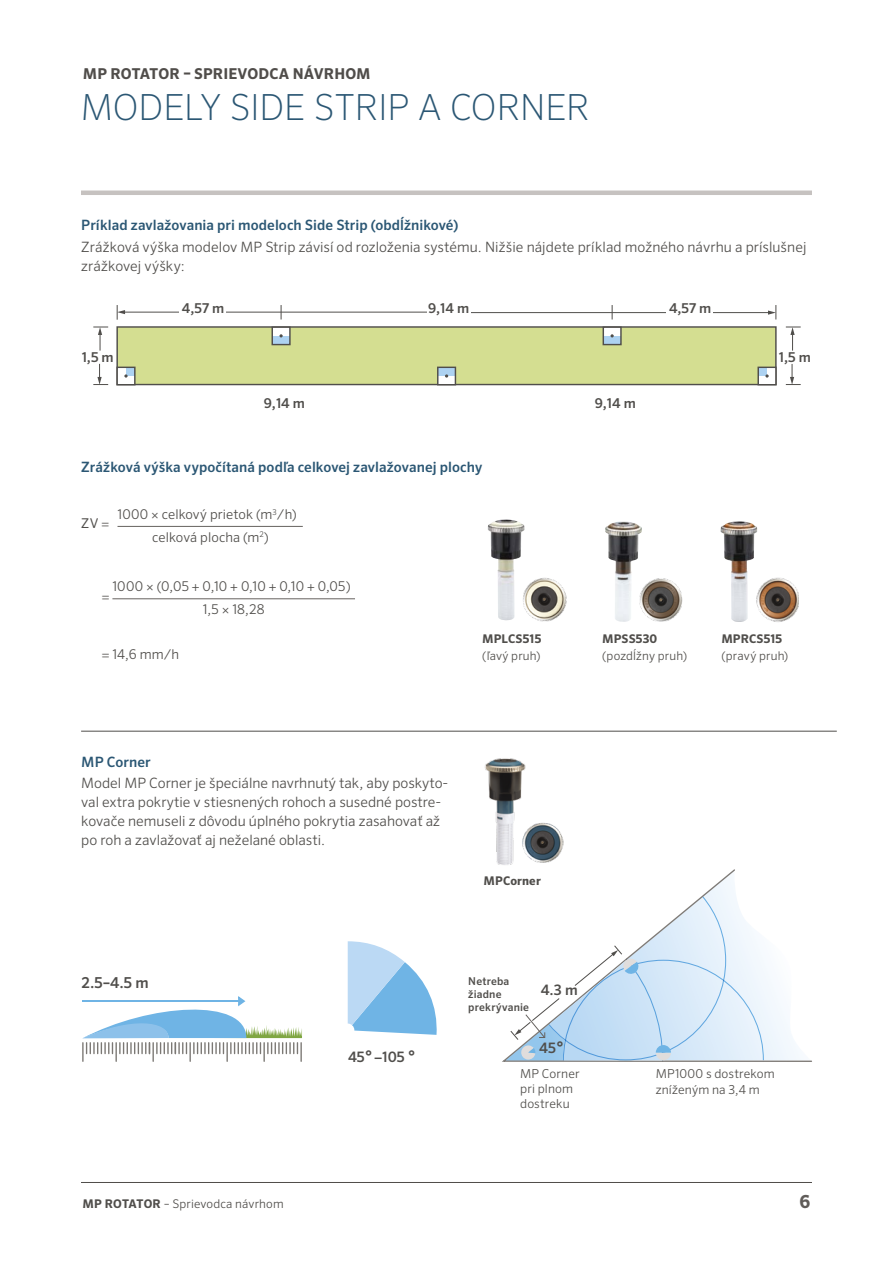
<style>
.page{position:relative;width:893px;height:1263px;background:#fff}
.page>*{position:absolute;margin:0;border:0;box-sizing:border-box;transform-origin:0 0}
.t1{font:200 36px "Sero Pro";letter-spacing:-.01em;color:#2b5774}
.t2{font:500 27.6px "Sero Pro";color:#504e4b}
.t3{font:700 18px "Sero Pro";color:#605c59}
.t4{font:500 15.15px "Sero Pro";color:#504e4b}
.t5{font:700 15px "Sero Pro";letter-spacing:.005em;color:#504d4a}
.t6{font:500 14.4px "Sero Pro";color:#504e4b}
.t7{font:300 14.25px/19px "Sero Pro";color:#504e4b}
.t8{font:500 14.25px "Sero Pro";letter-spacing:.005em;color:#2b5774}
.t9{font:500 13.65px "Sero Pro";color:#504e4b}
.t10{font:300 13.5px/22.6px "Sero Pro";letter-spacing:.01em;color:#504e4b;text-align:center}
.t11{font:13.5px "Sero Pro";color:#504e4b}
.t12{font:300 12.3px/14.9px "Sero Pro";letter-spacing:.01em;color:#504e4b}
.t13{font:300 12px "Sero Pro";letter-spacing:.015em;color:#504e4b}
.t14{font:700 12px "Sero Pro";letter-spacing:.015em;color:#504e4b}
.t15{font:500 10.8px/13px "Sero Pro";letter-spacing:.015em;color:#504e4b}
.s1{font-weight:300}
.s2{font-size:27.6px}
.s3{font-weight:700}
</style>
<div class="page">
<hr style="left:81px;top:1182px;width:731px;height:1px;background:#504d4a">
<hr style="left:81px;top:191px;width:731px;height:4px;background:#c6c2c0">
<div style="left:117px;top:327px;width:659px;height:57px;background:#d4de91"></div>
<div style="left:116px;top:326px;width:661px;height:59px;border:1px solid #504e4b"></div>
<div style="left:438px;top:367px;width:17px;height:18px;background:#fff"></div>
<div style="left:438px;top:367px;width:17px;height:9px;background:#add2f1"></div>
<div style="left:437px;top:367px;width:19px;height:18px;border:1px solid #504e4b"></div>
<svg style="left:445px;top:374px;width:3px;height:4px"></svg>
<div style="left:603px;top:327px;width:18px;height:18px;background:#fff"></div>
<div style="left:603px;top:336px;width:18px;height:9px;background:#add2f1"></div>
<div style="left:603px;top:326px;width:19px;height:19px;border:1px solid #504e4b"></div>
<div style="left:272px;top:327px;width:18px;height:18px;background:#fff"></div>
<div style="left:272px;top:336px;width:18px;height:9px;background:#add2f1"></div>
<div style="left:272px;top:326px;width:19px;height:19px;border:1px solid #504e4b"></div>
<hr style="left:124px;top:312px;width:313px;height:1px;background:#504e4b">
<svg style="left:117px;top:305px;width:8px;height:15px"></svg>
<svg style="left:93px;top:364px;width:15px;height:21px"></svg>
<svg style="left:93px;top:327px;width:15px;height:24px"></svg>
<hr style="left:463px;top:312px;width:306px;height:1px;background:#504e4b">
<svg style="left:768px;top:305px;width:8px;height:14px"></svg>
<svg style="left:612px;top:305px;width:1px;height:14px"></svg>
<svg style="left:281px;top:305px;width:1px;height:14px"></svg>
<svg style="left:786px;top:364px;width:15px;height:21px"></svg>
<svg style="left:786px;top:327px;width:15px;height:24px"></svg>
<div style="left:180px;top:293px;width:46px;height:26px;background:#fff"></div>
<div style="left:667px;top:293px;width:46px;height:26px;background:#fff"></div>
<div style="left:427px;top:293px;width:43px;height:26px;background:#fff"></div>
<div style="left:758px;top:367px;width:18px;height:18px;background:#fff"></div>
<div style="left:758px;top:367px;width:9px;height:9px;background:#add2f1"></div>
<div style="left:757px;top:367px;width:20px;height:18px;border:1px solid #504e4b"></div>
<svg style="left:765px;top:374px;width:4px;height:4px"></svg>
<div style="left:117px;top:367px;width:18px;height:18px;background:#fff"></div>
<div style="left:126px;top:367px;width:9px;height:9px;background:#add2f1"></div>
<div style="left:116px;top:367px;width:20px;height:18px;border:1px solid #504e4b"></div>
<svg style="left:124px;top:374px;width:4px;height:4px"></svg>
<hr style="left:81px;top:731px;width:756px;height:1px;background:#504e4b">
<img style="left:484px;top:758px;width:79px;height:107px">
<img style="left:488px;top:519px;width:37px;height:101px">
<img style="left:518px;top:575px;width:49px;height:47px">
<img style="left:605px;top:521px;width:37px;height:101px">
<img style="left:637px;top:576px;width:46px;height:46px">
<img style="left:720px;top:521px;width:37px;height:101px">
<img style="left:753px;top:573px;width:45px;height:49px">
<svg style="left:348px;top:941px;width:89px;height:94px"></svg>
<svg style="left:764px;top:965px;width:36px;height:95px"></svg>
<hr style="left:663px;top:1060px;width:148px;height:2px;background:#7f7b77">
<svg style="left:82px;top:996px;width:220px;height:65px"></svg>
<div style="left:341px;top:1023px;width:13px;height:14px;background:#fff;border-radius:50%"></div>
<svg style="left:502px;top:869px;width:262px;height:193px"></svg>
<hr style="left:112px;top:598px;width:243px;height:1px;background:#66625f">
<hr style="left:117px;top:526px;width:186px;height:1px;background:#66625f">
<p class="t5" style="left:83px;top:65px;width:289px">MP ROTATOR – SPRIEVODCA NÁVRHOM</p>
<h1 class="t1" style="left:81px;top:86px;width:511px">MODELY SIDE STRIP A CORNER</h1>
<p class="t8" style="left:81px;top:217px;width:379px">Príklad zavlažovania pri modeloch Side Strip (obdĺžnikové)</p>
<p class="t7" style="left:81px;top:237px;width:727px">Zrážková výška modelov MP Strip závisí od rozloženia systému. Nižšie nájdete príklad možného návrhu a príslušnej zrážkovej výšky:</p>
<p class="t9" style="left:182px;top:299px;width:44px">4,57 m</p>
<p class="t9" style="left:428px;top:299px;width:42px">9,14 m</p>
<p class="t9" style="left:669px;top:299px;width:44px">4,57 m</p>
<p class="t9" style="left:82px;top:349px;width:33px">1,5 m</p>
<p class="t9" style="left:779px;top:349px;width:33px">1,5 m</p>
<p class="t9" style="left:264px;top:395px;width:42px">9,14 m</p>
<p class="t9" style="left:595px;top:395px;width:42px">9,14 m</p>
<p class="t8" style="left:81px;top:458px;width:402px">Zrážková výška vypočítaná podľa celkovej zavlažovanej plochy</p>
<p class="t11" style="left:81px;top:515px;width:29px">ZV <span class="s1">=</span></p>
<p class="t10" style="left:117px;top:503px;width:181px">1000 × celkový prietok (m<sup>3</sup>/h) celková plocha (m<sup>2</sup>)</p>
<p class="t10" style="left:112px;top:575px;width:240px">1000 × (0,05 + 0,10 + 0,10 + 0,10 + 0,05)<br>1,5 × 18,28</p>
<p class="t10" style="left:102px;top:585px;width:9px">=</p>
<p class="t10" style="left:102px;top:643px;width:79px">= 14,6 mm/h</p>
<p class="t14" style="left:482px;top:631px;width:61px">MPLCS515</p>
<p class="t13" style="left:482px;top:649px;width:60px">(ľavý pruh)</p>
<p class="t14" style="left:602px;top:631px;width:57px">MPSS530</p>
<p class="t13" style="left:602px;top:649px;width:86px">(pozdĺžny pruh)</p>
<p class="t14" style="left:721px;top:631px;width:62px">MPRCS515</p>
<p class="t13" style="left:721px;top:649px;width:68px">(pravý pruh)</p>
<p class="t8" style="left:81px;top:753px;width:71px">MP Corner</p>
<p class="t7" style="left:81px;top:773px;width:369px">Model MP Corner je špeciálne navrhnutý tak, aby poskyto&shy;val extra pokrytie v stiesnených rohoch a susedné postre&shy;kovače nemuseli z dôvodu úplného pokrytia zasahovať až po roh a zavlažovať aj neželané oblasti.</p>
<p class="t14" style="left:483px;top:873px;width:59px">MPCorner</p>
<p class="t4" style="left:82px;top:973px;width:69px">2.5–4.5 m</p>
<p class="t6" style="left:362px;top:1048px;width:58px"><span class="s2">˚</span>−105<span class="s2">˚</span></p>
<p class="t6" style="left:348px;top:1048px;width:18px">45</p>
<p class="t15" style="left:468px;top:974px;width:62px">Netreba žiadne prekrývanie</p>
<p class="t6" style="left:541px;top:981px;width:38px">4.3 m</p>
<h2 class="t2" style="left:553px;top:1035px;width:15px">˚</h2>
<p class="t6" style="left:539px;top:1039px;width:18px">45</p>
<p class="t12" style="left:520px;top:1066px;width:61px">MP Corner pri plnom dostreku</p>
<p class="t12" style="left:656px;top:1066px;width:120px;line-height:15.8px">MP1000 s dostrekom zníženým na 3,4 m</p>
<p class="t13" style="left:83px;top:1197px;width:203px"><span class="s3">MP ROTATOR</span> – Sprievodca návrhom</p>
<p class="t3" style="left:800px;top:1190px;width:12px">6</p>
</div>
